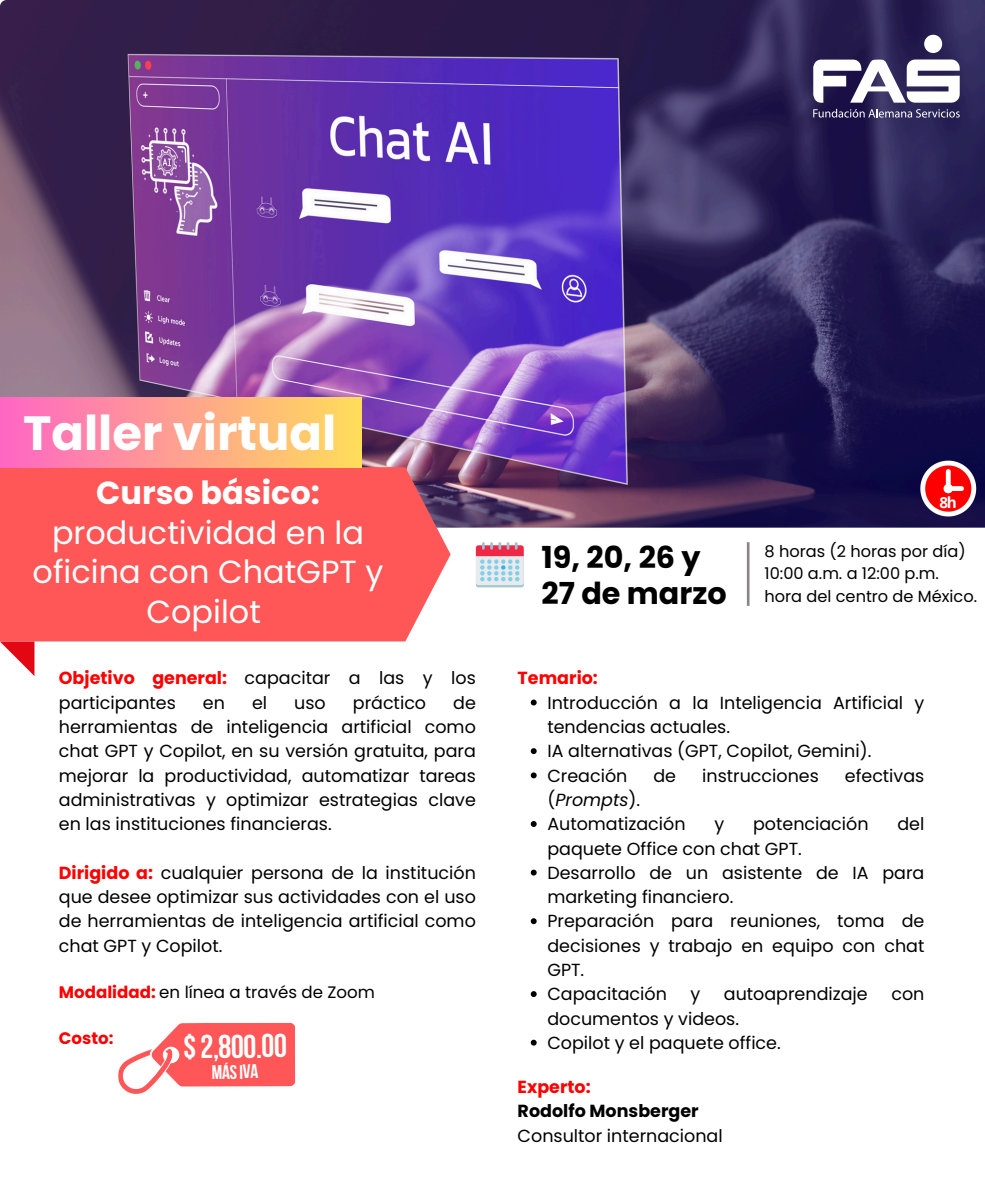
<style>
.page{position:relative;width:985px;height:1182px;background:#fff}
.page>*{position:absolute;margin:0;border:0;box-sizing:border-box;transform-origin:0 0}
.t1{font:700 48.04px "Poppins";color:#fff}
.t2{font:700 32.81px "Bebas Neue";color:#fff}
.t3{font:31.94px/39.4px "Poppins";color:#fff;text-align:center}
.t4{font:700 30.19px/36.8px "Poppins";color:#000}
.t5{font:700 19.6px "Bebas Neue";color:#fff}
.t6{font:17.5px/24.3px "Poppins";color:#000}
.t7{font:italic 17.5px "Poppins";color:#000}
.t8{font:700 17.5px "Poppins";color:#f00}
.t9{font:16.62px "Poppins";color:#000}
.t10{font:700 16.62px "Poppins";color:#f00}
.t11{font:16.19px/22.3px "Poppins";color:#000}
.t12{font:700 15.22px "Open Sans";color:#fff}
.s1{font-weight:700}
.s2{font-weight:700;color:#f00}
.s3{font-style:normal}
</style>
<div class="page">
<img style="left:0;top:0;width:984px;height:527px">
<div style="left:476px;top:547px;width:47px;height:40px;background:#aac7d4;border-radius:2px"></div>
<div style="left:476px;top:545px;width:47px;height:40px;background:#e6ecee;border-radius:3px"></div>
<svg style="left:476px;top:542px;width:47px;height:39px"></svg>
<svg style="left:920px;top:460px;width:56px;height:56px"></svg>
<hr style="left:746px;top:542px;width:3px;height:63px;background:#888587">
<svg style="left:813px;top:109px;width:146px;height:8px"></svg>
<svg style="left:813px;top:35px;width:146px;height:68px"></svg>
<svg style="left:118px;top:1023px;width:177px;height:70px"></svg>
<svg style="left:0;top:641px;width:34px;height:35px"></svg>
<div style="left:0;top:467px;width:450px;height:174px;background:#ff5757"></div>
<div style="left:0;top:397px;width:362px;height:70px;background:linear-gradient(to right,#ff66c4,#ffdd5a)"></div>
<svg style="left:530px;top:699px;width:6px;height:6px"></svg>
<svg style="left:530px;top:748px;width:6px;height:6px"></svg>
<svg style="left:530px;top:772px;width:6px;height:6px"></svg>
<svg style="left:530px;top:821px;width:6px;height:5px"></svg>
<svg style="left:530px;top:869px;width:6px;height:6px"></svg>
<svg style="left:530px;top:918px;width:6px;height:6px"></svg>
<svg style="left:530px;top:991px;width:6px;height:5px"></svg>
<svg style="left:530px;top:1039px;width:6px;height:6px"></svg>
<p class="t1" style="left:23px;top:399px;width:314px">Taller virtual</p>
<p class="t3" style="left:33px;top:473px;width:352px"><span class="s1">Curso básico: </span>productividad en la oficina con ChatGPT y<br>Copilot</p>
<h1 class="t6" style="left:59px;top:666px;width:418px"><span class="s2">Objetivo general:</span> capacitar a las y los participantes</h1>
<h1 class="t6" style="left:203px;top:690px;width:24px">en</h1>
<h1 class="t6" style="left:252px;top:690px;width:17px">el</h1>
<h1 class="t6" style="left:294px;top:690px;width:33px">uso</h1>
<h1 class="t6" style="left:353px;top:690px;width:75px">práctico</h1>
<h1 class="t6" style="left:59px;top:690px;width:418px;text-align:justify;text-indent:394px">de herramientas de inteligencia artificial como chat GPT y Copilot, en su versión gratuita, para mejorar la productividad, automatizar tareas administrativas y optimizar estrategias clave en las instituciones financieras.</h1>
<p class="t6" style="left:59px;top:860px;width:418px;text-align:justify"><span class="s2">Dirigido a:</span> cualquier persona de la institución que desee optimizar sus actividades con el uso de herramientas de inteligencia artificial como chat GPT y Copilot.</p>
<p class="t9" style="left:59px;top:980px;width:317px"><span class="s2">Modalidad:</span> en línea a través de Zoom</p>
<p class="t10" style="left:59px;top:1026px;width:56px">Costo:</p>
<p class="t2" style="left:183px;top:1033px;width:105px;rotate:-1deg">$2,800.00</p>
<h3 class="t5" style="left:211px;top:1064px;width:48px;rotate:-1deg">másIVA</h3>
<p class="t12" style="left:939px;top:491px;width:19px">8h</p>
<p class="t4" style="left:541px;top:538px;width:187px">19, 20, 26 y<br>27 de marzo</p>
<p class="t11" style="left:764px;top:540px;width:214px">8 horas (2 horas por día)<br>10:00 a.m. a 12:00 p.m. hora del centro de México.</p>
<h2 class="t8" style="left:517px;top:666px;width:82px">Temario:</h2>
<p class="t6" style="left:547px;top:690px;width:378px">Introducción a la Inteligencia Artificial y tendencias actuales.</p>
<p class="t6" style="left:547px;top:739px;width:325px">IA alternativas (GPT, Copilot, Gemini).</p>
<h6 class="t6" style="left:547px;top:763px;width:82px">Creación</h6>
<h6 class="t6" style="left:653px;top:763px;width:24px">de</h6>
<h6 class="t6" style="left:702px;top:763px;width:118px">instrucciones</h6>
<h6 class="t6" style="left:844px;top:763px;width:81px">efectivas</h6>
<h6 class="t7" style="left:547px;top:787px;width:94px"><span class="s3">(</span>Prompts<span class="s3">).</span></h6>
<h6 class="t6" style="left:547px;top:811px;width:140px">Automatización</h6>
<h6 class="t6" style="left:714px;top:811px;width:11px">y</h6>
<h6 class="t6" style="left:753px;top:811px;width:117px">potenciación</h6>
<h6 class="t6" style="left:897px;top:811px;width:28px">del</h6>
<h6 class="t6" style="left:547px;top:836px;width:256px">paquete Office con chat GPT.</h6>
<h6 class="t6" style="left:547px;top:860px;width:378px">Desarrollo de un asistente de IA para marketing financiero.</h6>
<h6 class="t6" style="left:547px;top:909px;width:378px;text-align:justify">Preparación para reuniones, toma de decisiones y trabajo en equipo con chat GPT.</h6>
<h5 class="t6" style="left:547px;top:981px;width:121px">Capacitación</h5>
<h5 class="t6" style="left:690px;top:981px;width:11px">y</h5>
<h5 class="t6" style="left:723px;top:981px;width:145px">autoaprendizaje</h5>
<h5 class="t6" style="left:891px;top:981px;width:35px">con</h5>
<h5 class="t6" style="left:547px;top:1006px;width:193px">documentos y videos.</h5>
<h5 class="t6" style="left:547px;top:1030px;width:235px">Copilot y el paquete office.</h5>
<p class="t6" style="left:517px;top:1074px;width:206px"><span class="s2">Experto:<br></span><span class="s1">Rodolfo Monsberger<br></span>Consultor internacional</p>
</div>
